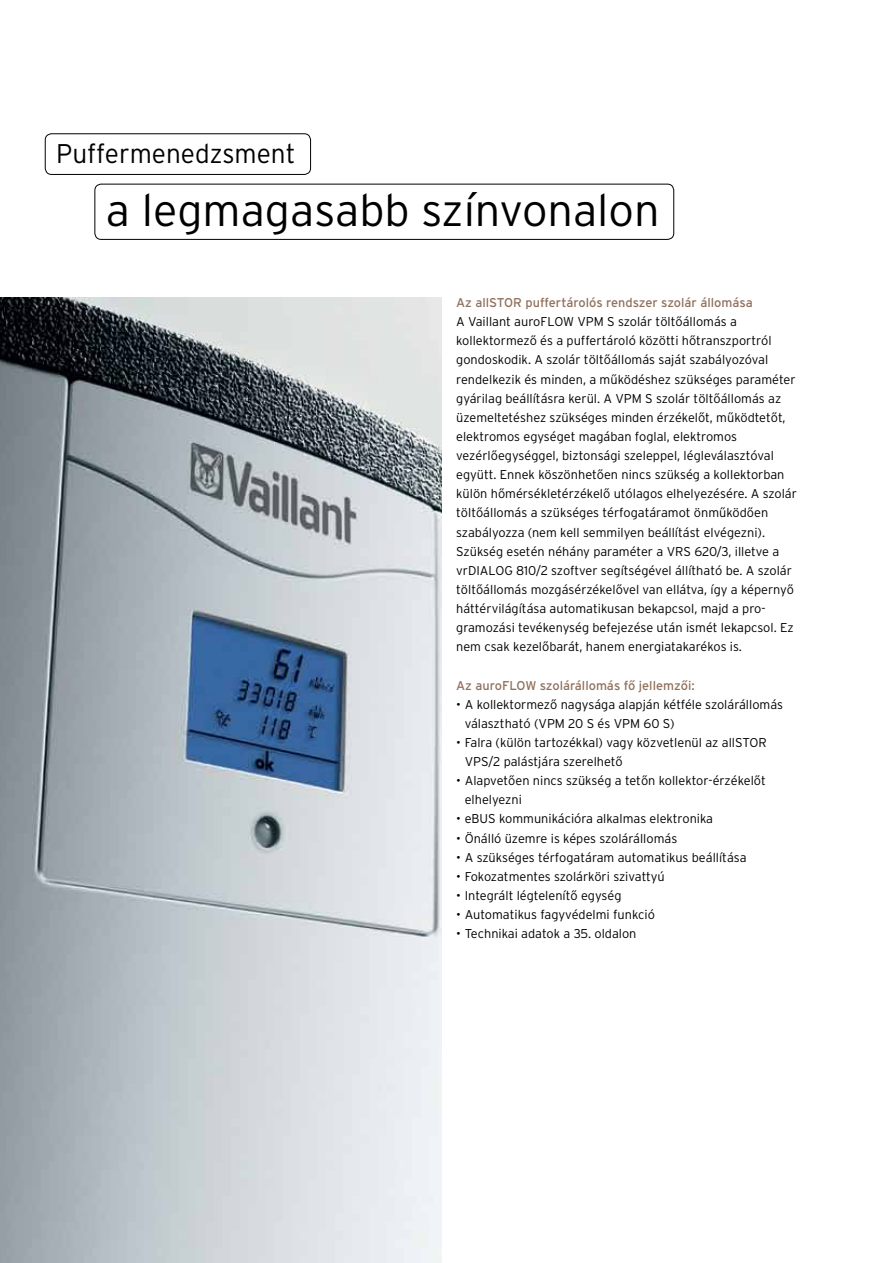
<style>
.page{position:relative;width:893px;height:1263px;background:#fff}
.page>*{position:absolute;margin:0;border:0;box-sizing:border-box;transform-origin:0 0}
.t1{font:300 45px "Interstate OT";color:#000}
.t2{font:300 27px "Interstate OT";color:#000}
.t3{font:300 12.75px/19.2px "Interstate OT";color:#000}
.t4{font:12.75px "Interstate OT";color:#90705b}
</style>
<div class="page">
<img style="left:0;top:298px;width:441px;height:965px">
<div style="left:95px;top:184px;width:579px;height:56px;border:1px solid #000;border-radius:6px"></div>
<div style="left:45px;top:134px;width:266px;height:41px;border:1px solid #000;border-radius:6px"></div>
<h2 class="t2" style="left:56px;top:138px;width:241px">Puffermenedzsment</h2>
<h1 class="t1" style="left:106px;top:185px;width:555px">a legmagasabb színvonalon</h1>
<p class="t4" style="left:456px;top:295px;width:298px">Az allSTOR puffertárolós rendszer szolár állomása</p>
<p class="t3" style="left:456px;top:312px;width:342px">A Vaillant auroFLOW VPM S szolár töltőállomás a kollektormező és a puffertároló közötti hőtranszportról gondoskodik. A szolár töltőállomás saját szabályozóval rendelkezik és minden, a működéshez szükséges paraméter gyárilag beállításra kerül. A VPM S szolár töltőállomás az üzemeltetéshez szükséges minden érzékelőt, működtetőt, elektromos egységet magában foglal, elektromos vezérlőegységgel, biztonsági szeleppel, légleválasztóval együtt. Ennek köszönhetően nincs szükség a kollektorban külön hőmérsékletérzékelő utólagos elhelyezésére. A szolár töltőállomás a szükséges térfogatáramot önműködően szabályozza (nem kell semmilyen beállítást elvégezni).<br>Szükség esetén néhány paraméter a VRS 620/3, illetve a vrDIALOG 810/2 szoftver segítségével állítható be. A szolár töltőállomás mozgásérzékelővel van ellátva, így a képernyő háttérvilágítása automatikusan bekapcsol, majd a pro&shy;gramozási tevékenység befejezése után ismét lekapcsol. Ez nem csak kezelőbarát, hanem energiatakarékos is.</p>
<p class="t4" style="left:456px;top:678px;width:240px">Az auroFLOW szolárállomás fő jellemzői:</p>
<p class="t3" style="left:465px;top:694px;width:320px;text-indent:-9px">• A kollektormező nagysága alapján kétféle szolárállomás választható (VPM 20 S és VPM 60 S)</p>
<p class="t3" style="left:465px;top:733px;width:304px;text-indent:-9px">• Falra (külön tartozékkal) vagy közvetlenül az allSTOR<br>VPS/2 palástjára szerelhető</p>
<p class="t3" style="left:465px;top:771px;width:303px;text-indent:-9px">• Alapvetően nincs szükség a tetőn kollektor-érzékelőt elhelyezni</p>
<p class="t3" style="left:456px;top:809px;width:258px">• eBUS kommunikációra alkalmas elektronika</p>
<p class="t3" style="left:456px;top:828px;width:223px">• Önálló üzemre is képes szolárállomás</p>
<p class="t3" style="left:456px;top:847px;width:292px">• A szükséges térfogatáram automatikus beállítása</p>
<p class="t3" style="left:456px;top:867px;width:210px">• Fokozatmentes szolárköri szivattyú</p>
<p class="t3" style="left:456px;top:886px;width:167px">• Integrált légtelenítő egység</p>
<p class="t3" style="left:456px;top:905px;width:200px">• Automatikus fagyvédelmi funkció</p>
<p class="t3" style="left:456px;top:924px;width:182px">• Technikai adatok a 35. oldalon</p>
</div>
